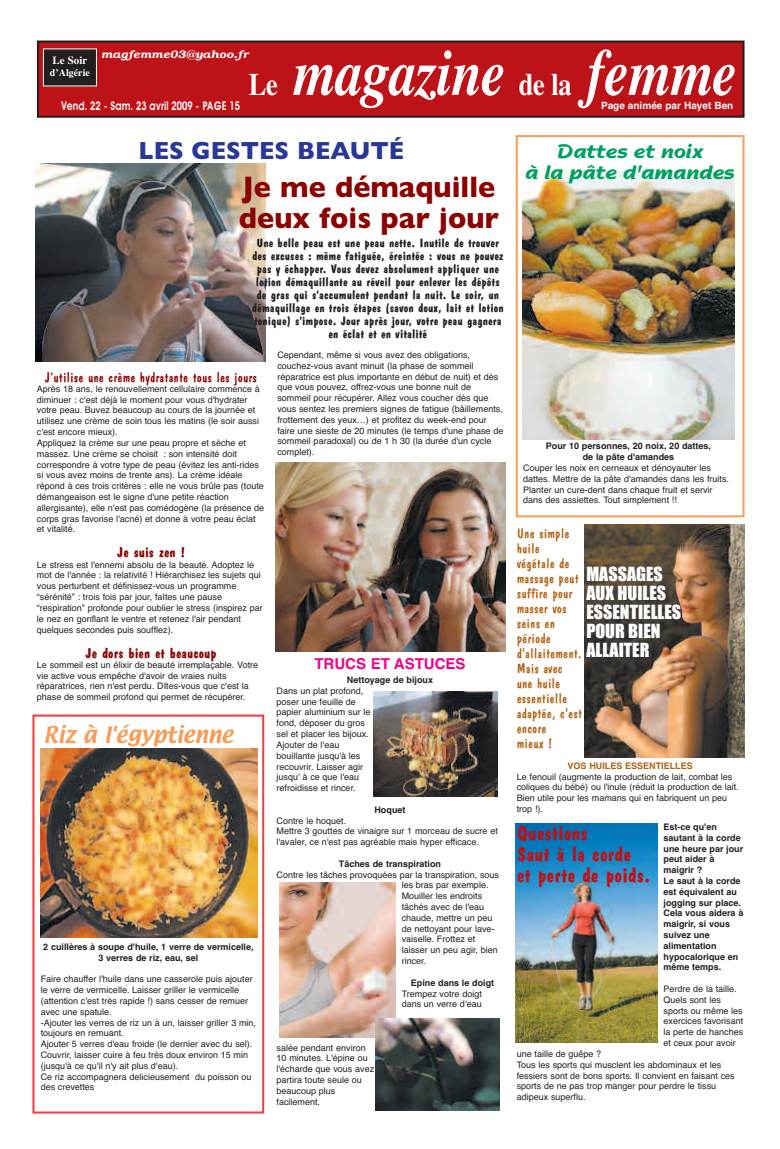
<style>
.page{position:relative;width:780px;height:1149px;background:#fff}
.page>*{position:absolute;margin:0;border:0;box-sizing:border-box;transform-origin:0 0}
.t1{font:italic 700 65.1px "Times";letter-spacing:-.01em;color:#fff;scale:.84 1}
.t2{font:700 30px/31px "Gill Sans";color:#8b0202;scale:.96 1}
.t3{font:700 25px "Gill Sans";color:#293795;scale:.96 1}
.t4{font:700 20px/21px "Dom Casual";color:#bd1218}
.t5{font:700 20px/21px "Nadianne";color:#009f62;text-align:center}
.t6{font:20px "Textile";color:#f89c56}
.t7{font:18px/19px "Impact";color:#fff}
.t8{font:700 15px "Helvetica";color:#ed028c}
.t9{font:14px/15px "Dom Casual";color:#b05f0f}
.t10{font:14px "Dom Casual";color:#8b0202}
.t11{font:700 14px "Dom Casual";color:#8b0202}
.t12{font:700 12px/13px "Dom Casual";color:#231f20;text-align:center}
.t13{font:600 12px "Avant Garde";color:#fff;scale:.79 1}
.t14{font:italic 600 11px "Bookman";color:#fff;scale:1.09 1}
.t15{font:700 11px "Times";color:#fff}
.t16{font:700 10px "Helvetica";color:#fff}
.t17{font:700 10px "Times";color:#fff}
.t18{font:9px/10.8px "Helvetica";color:#231f20}
.t19{font:700 9px/10.8px "Helvetica";color:#231f20;text-align:center}
.t20{font:700 9px "Helvetica";color:#b05f0f}
.s1{font-style:normal;font-size:31.2px}
</style>
<div class="page">
<div style="left:38px;top:42px;width:705px;height:75px;background:#bd1218"></div>
<div style="left:37px;top:40px;width:707px;height:78px;border:2px solid #231f20"></div>
<div style="left:44px;top:49px;width:52px;height:36px;background:#231f20"></div>
<div style="left:43px;top:48px;width:54px;height:38px;border:1px solid #fff"></div>
<div style="left:515px;top:135px;width:229px;height:382px;border:2px solid #f89c56"></div>
<div style="left:32px;top:714px;width:232px;height:399px;border:2px solid #ee3d3c"></div>
<img style="left:35px;top:163px;width:231px;height:198px">
<img style="left:275px;top:462px;width:231px;height:189px">
<img style="left:522px;top:171px;width:212px;height:268px">
<img style="left:41px;top:748px;width:216px;height:189px">
<img style="left:584px;top:524px;width:160px;height:233px">
<img style="left:515px;top:823px;width:142px;height:219px">
<img style="left:373px;top:691px;width:124px;height:104px">
<img style="left:279px;top:882px;width:116px;height:155px">
<img style="left:375px;top:1017px;width:124px;height:93px">
<h1 class="t1" style="left:249px;top:34px;width:581px"><span class="s1">Le</span> magazine <span class="s1">de la</span> femme</h1>
<p class="t14" style="left:102px;top:47px;width:137px">magfemme03@yahoo.fr</p>
<p class="t15" style="left:53px;top:54px;width:36px">Le Soir</p>
<p class="t17" style="left:50px;top:67px;width:41px">d’Algérie</p>
<h3 class="t13" style="left:61px;top:99px;width:228px">Vend. 22 - Sam. 23 avril 2009 - PAGE 15</h3>
<p class="t16" style="left:601px;top:99px;width:134px">Page animée par Hayet Ben</p>
<h3 class="t3" style="left:138px;top:136px;width:278px">LES GESTES BEAUTÉ</h3>
<h2 class="t2" style="left:239px;top:171px;width:272px">Je me démaquille deux fois par jour</h2>
<p class="t12" style="left:252px;top:238px;width:253px">Une belle peau est une peau nette. Inutile de trouver des excuses : même fatiguée, éreintée : vous ne pouvez pas y échapper. Vous devez absolument appliquer une lotion démaquillante au réveil pour enlever les dépôts de gras qui s'accumulent pendant la nuit. Le soir, un démaquillage en trois étapes (savon doux, lait et lotion tonique) s'impose. Jour après jour, votre peau gagnera en éclat et en vitalité</p>
<h3 class="t10" style="left:45px;top:371px;width:214px">J’utilise une crème hydratante tous les jours</h3>
<p class="t18" style="left:37px;top:383px;width:229px">Après 18 ans, le renouvellement cellulaire commence à diminuer : c'est déjà le moment pour vous d'hydrater votre peau. Buvez beaucoup au cours de la journée et utilisez une crème de soin tous les matins (le soir aussi c'est encore mieux).<br>Appliquez la crème sur une peau propre et sèche et massez. Une crème se choisit : son intensité doit correspondre à votre type de peau (évitez les anti-rides si vous avez moins de trente ans). La crème idéale répond à ces trois critères : elle ne vous brûle pas (toute démangeaison est le signe d'une petite réaction allergisante), elle n'est pas comédogène (la présence de corps gras favorise l'acné) et donne à votre peau éclat et vitalité.</p>
<h3 class="t11" style="left:117px;top:547px;width:69px">Je suis zen !</h3>
<p class="t18" style="left:37px;top:559px;width:227px">Le stress est l'ennemi absolu de la beauté. Adoptez le mot de l'année : la relativité ! Hiérarchisez les sujets qui vous perturbent et définissez-vous un programme “sérénité” : trois fois par jour, faItes une pause “respiration” profonde pour oublier le stress (inspirez par le nez en gonflant le ventre et retenez l'air pendant quelques secondes puis soufflez).</p>
<h3 class="t11" style="left:86px;top:647px;width:133px">Je dors bien et beaucoup</h3>
<p class="t18" style="left:37px;top:659px;width:223px">Le sommeil est un élixir de beauté irremplaçable. Votre vie active vous empêche d'avoir de vraies nuits réparatrices, rien n'est perdu. DItes-vous que c'est la phase de sommeil profond qui permet de récupérer.</p>
<h3 class="t6" style="left:43px;top:724px;width:191px">Riz à l'égyptienne</h3>
<p class="t19" style="left:43px;top:941px;width:212px">2 cuillères à soupe d'huile, 1 verre de vermicelle,<br>3 verres de riz, eau, sel</p>
<p class="t18" style="left:41px;top:973px;width:217px">Faire chauffer l'huile dans une casserole puis ajouter le verre de vermicelle. Laisser griller le vermicelle (attention c'est très rapide !) sans cesser de remuer avec une spatule.<br>-Ajouter les verres de riz un à un, laisser griller 3 min, toujours en remuant.<br>Ajouter 5 verres d'eau froide (le dernier avec du sel).<br>Couvrir, laisser cuire à feu très doux environ 15 min (jusqu'à ce qu'il n'y ait plus d'eau).<br>Ce riz accompagnera delicieusement du poisson ou des crevettes</p>
<p class="t18" style="left:277px;top:349px;width:227px">Cependant, même si vous avez des obligations, couchez-vous avant minuit (la phase de sommeil réparatrice est plus importante en début de nuit) et dès que vous pouvez, offrez-vous une bonne nuit de sommeil pour récupérer. Allez vous coucher dès que vous sentez les premiers signes de fatigue (bâillements, frottement des yeux…) et profitez du week-end pour faire une sieste de 20 minutes (le temps d'une phase de sommeil paradoxal) ou de 1 h 30 (la durée d'un cycle complet).</p>
<h3 class="t8" style="left:314px;top:655px;width:153px">TRUCS ET ASTUCES</h3>
<p class="t19" style="left:347px;top:674px;width:88px">Nettoyage de bijoux</p>
<p class="t18" style="left:276px;top:685px;width:95px">Dans un plat profond, poser une feuille de papier aluminium sur le fond, déposer du gros sel et placer les bijoux.<br>Ajouter de l'eau bouillante jusqu'à les recouvrir. Laisser agir jusqu' à ce que l'eau refroidisse et rincer.</p>
<p class="t19" style="left:374px;top:804px;width:32px">Hoquet</p>
<p class="t18" style="left:276px;top:814px;width:223px">Contre le hoquet.<br>Mettre 3 gouttes de vinaigre sur 1 morceau de sucre et l'avaler, ce n'est pas agréable mais hyper efficace.</p>
<p class="t19" style="left:339px;top:858px;width:104px">Tâches de transpiration</p>
<p class="t18" style="left:401px;top:868px;width:99px;text-indent:-125px">Contre les tâches provoquées par la transpiration, sous les bras par exemple.<br>Mouiller les endroits tâchés avec de l'eau chaude, mettre un peu de nettoyant pour lave&shy;vaiselle. Frottez et laisser un peu agir, bien rincer.</p>
<p class="t19" style="left:411px;top:976px;width:85px">Epine dans le doigt</p>
<p class="t18" style="left:401px;top:987px;width:82px">Trempez votre doigt dans un verre d'eau</p>
<p class="t18" style="left:276px;top:1041px;width:99px">salée pendant environ<br>10 minutes. L'épine ou l'écharde que vous avez partira toute seule ou beaucoup plus facilement.</p>
<h3 class="t5" style="left:525px;top:141px;width:211px">Dattes et noix<br>à la pâte d'amandes</h3>
<p class="t19" style="left:546px;top:441px;width:167px">Pour 10 personnes, 20 noix, 20 dattes, de la pâte d'amandes</p>
<p class="t18" style="left:523px;top:462px;width:207px">Couper les noix en cerneaux et dénoyauter les dattes. Mettre de la pâte d'amandes dans les fruits.<br>Planter un cure-dent dans chaque fruit et servir dans des assiettes. Tout simplement !!</p>
<h3 class="t9" style="left:516px;top:527px;width:67px">Une simple huile<br>végétale de massage peut suffire pour masser vos seins en période d'allaitement.<br>Mais avec une huile essentielle adaptée, c'est encore<br>mieux !</h3>
<h3 class="t7" style="left:586px;top:565px;width:96px">MASSAGES<br>AUX HUILES<br>ESSENTIELLES<br>POUR BIEN<br>ALLAITER</h3>
<p class="t20" style="left:567px;top:760px;width:127px">VOS HUILES ESSENTIELLES</p>
<p class="t18" style="left:516px;top:770px;width:224px">Le fenouil (augmente la production de lait, combat les coliques du bébé) ou l'inule (réduit la production de lait.<br>Bien utile pour les mamans qui en fabriquent un peu trop !).</p>
<p class="t19" style="left:663px;top:821px;width:81px;text-align:left">Est-ce qu'en sautant à la corde une heure par jour peut aider à maigrir ?<br>Le saut à la corde est équivalent au jogging sur place.<br>Cela vous aidera à maigrir, si vous suivez une alimentation hypocalorique en même temps.</p>
<p class="t18" style="left:663px;top:983px;width:81px">Perdre de la taille.<br>Quels sont les sports ou même les exercices favorisant la perte de hanches et ceux pour avoir</p>
<p class="t18" style="left:516px;top:1048px;width:219px">une taille de guêpe ?<br>Tous les sports qui musclent les abdominaux et les fessiers sont de bons sports. Il convient en faisant ces sports de ne pas trop manger pour perdre le tissu adipeux superflu.</p>
<h3 class="t4" style="left:516px;top:824px;width:135px">Questions<br>Saut à la corde<br>et perte de poids.</h3>
</div>
